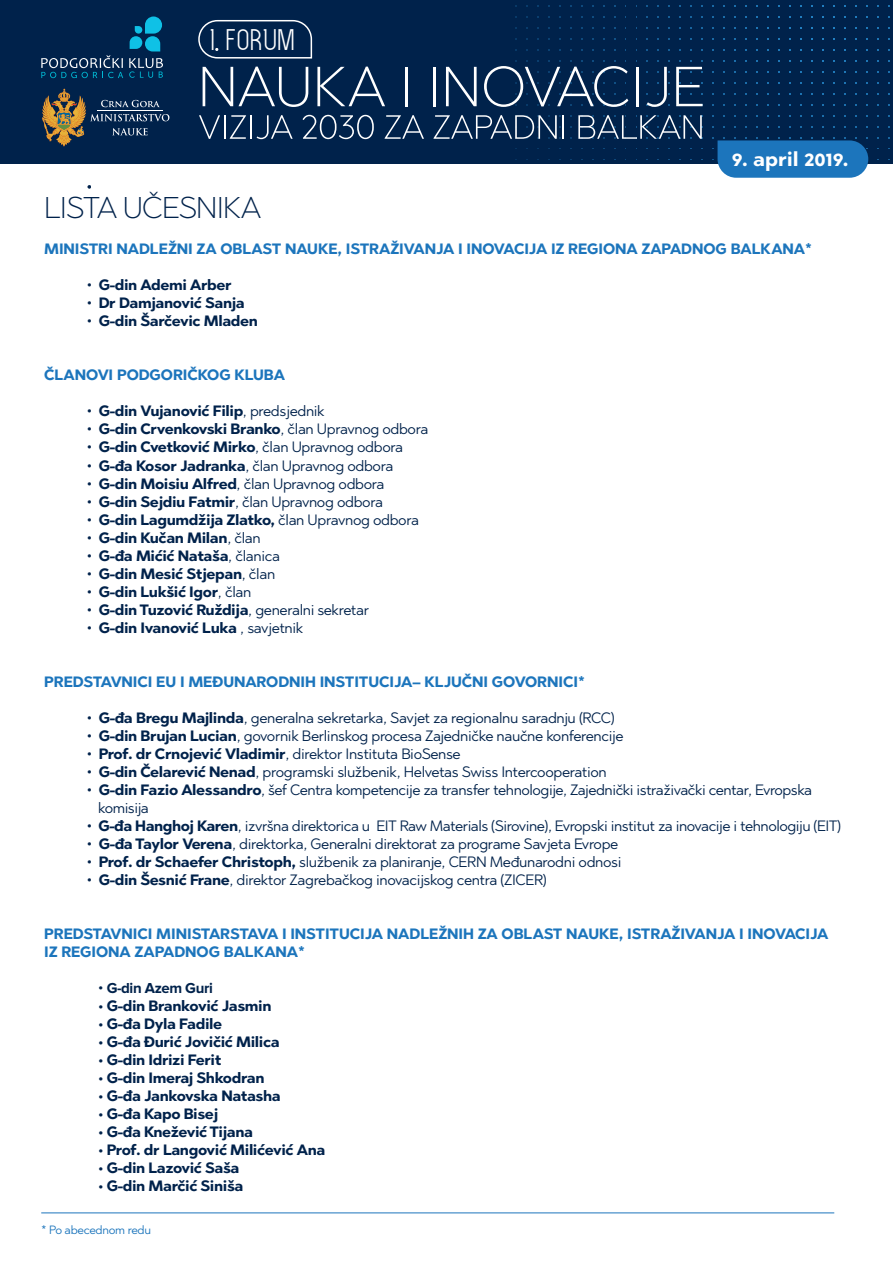
<style>
.page{position:relative;width:893px;height:1263px;background:#fff}
.page>*{position:absolute;margin:0;border:0;box-sizing:border-box;transform-origin:0 0}
.t1{font:300 30px "Abrade";letter-spacing:-.025em;color:#00224b}
.t2{font:28.35px "The Light Font";letter-spacing:-.05em;color:#fff}
.t3{font:700 20.25px "Abrade";color:#fff}
.t4{font:15px/18px "Abrade";letter-spacing:-.03em;color:#00224b}
.t5{font:700 15px "Abrade";letter-spacing:-.025em;color:#00224b}
.t6{font:700 15px/18px "Abrade";letter-spacing:-.005em;color:#1c75bc}
.t7{font:700 15px "Proxima Nova";letter-spacing:-.025em;color:#00224b}
.t8{font:15px "Proxima Nova";color:#00224b}
.t9{font:12px "Abrade";letter-spacing:-.025em;color:#1c75bc}
.s1{font-size:21.3px}
.s2{font-family:"Proxima Nova";font-weight:400}
.s3{font-weight:400}
.s4{font-family:"Proxima Nova"}
.s5{font-weight:700}
</style>
<div class="page">
<div style="left:0;top:0;width:893px;height:163px;background:#00224b"></div>
<svg style="left:198px;top:19px;width:115px;height:40px"></svg>
<svg style="left:713px;top:137px;width:157px;height:41px;background:#2271b2"></svg>
<svg style="left:41px;top:55px;width:82px;height:23px"></svg>
<svg style="left:130px;top:17px;width:32px;height:34px"></svg>
<svg style="left:129px;top:58px;width:34px;height:20px"></svg>
<svg style="left:42px;top:89px;width:127px;height:58px"></svg>
<hr style="left:97px;top:110px;width:66px;height:1px;background:#fff">
<svg style="left:203px;top:67px;width:105px;height:40px"></svg>
<svg style="left:317px;top:67px;width:68px;height:39px"></svg>
<hr style="left:405px;top:67px;width:3px;height:39px;background:#fff">
<hr style="left:433px;top:67px;width:3px;height:39px;background:#fff">
<svg style="left:446px;top:67px;width:31px;height:39px"></svg>
<svg style="left:484px;top:60px;width:110px;height:47px"></svg>
<svg style="left:594px;top:60px;width:34px;height:47px"></svg>
<hr style="left:636px;top:67px;width:3px;height:39px;background:#fff">
<svg style="left:647px;top:67px;width:23px;height:40px"></svg>
<svg style="left:676px;top:67px;width:27px;height:39px"></svg>
<svg style="left:199px;top:115px;width:47px;height:24px"></svg>
<hr style="left:250px;top:115px;width:2px;height:24px;background:#fff">
<svg style="left:257px;top:115px;width:36px;height:24px"></svg>
<svg style="left:303px;top:115px;width:71px;height:24px"></svg>
<svg style="left:385px;top:115px;width:39px;height:24px"></svg>
<svg style="left:434px;top:115px;width:130px;height:24px"></svg>
<svg style="left:578px;top:115px;width:79px;height:24px"></svg>
<svg style="left:658px;top:115px;width:45px;height:24px"></svg>
<hr style="left:41px;top:1212px;width:793px;height:1px;background:#1c75bc">
<h2 class="t2" style="left:209px;top:28px;width:88px">1<span class="s1">.</span> FORUM</h2>
<h3 class="t3" style="left:732px;top:145px;width:118px">9. april 2019.</h3>
<p class="t8" style="left:87px;top:180px;width:7px">•</p>
<h1 class="t1" style="left:44px;top:188px;width:218px">LISTA UČESNIKA</h1>
<p class="t6" style="left:44px;top:240px;width:769px">MINISTRI NADLEŽNI ZA OBLAST NAUKE, ISTRAŽIVANJA I INOVACIJA IZ REGIONA ZAPADNOG BALKANA*</p>
<p class="t5" style="left:87px;top:275px;width:146px"><span class="s2">•</span> G-din Ademi Arber</p>
<p class="t5" style="left:87px;top:293px;width:160px"><span class="s2">•</span> Dr Damjanović Sanja</p>
<p class="t5" style="left:87px;top:311px;width:173px"><span class="s2">•</span> G-din Šarčevic Mladen</p>
<p class="t6" style="left:44px;top:366px;width:242px">ČLANOVI PODGORIČKOG KLUBA</p>
<p class="t5" style="left:87px;top:401px;width:240px"><span class="s2">•</span> G-din Vujanović Filip<span class="s3">, predsjednik</span></p>
<p class="t5" style="left:87px;top:419px;width:343px"><span class="s2">•</span> G-din Crvenkovski Branko<span class="s3">, član Upravnog odbora</span></p>
<p class="t5" style="left:87px;top:437px;width:318px"><span class="s2">•</span> G-din Cvetković Mirko<span class="s3">, član Upravnog odbora</span></p>
<p class="t4" style="left:87px;top:456px;width:308px"><span class="s4">•</span> <span class="s5">G-đa Kosor Jadranka</span>, član Upravnog odbora</p>
<p class="t4" style="left:87px;top:474px;width:299px"><span class="s4">•</span> <span class="s5">G-din Moisiu Alfred</span>, član Upravnog odbora</p>
<p class="t4" style="left:87px;top:492px;width:298px"><span class="s4">•</span> <span class="s5">G-din Sejdiu Fatmir</span>, član Upravnog odbora</p>
<p class="t5" style="left:87px;top:509px;width:334px"><span class="s2">•</span> G-din Lagumdžija Zlatko, <span class="s3">član Upravnog odbora</span></p>
<p class="t5" style="left:87px;top:527px;width:176px"><span class="s2">•</span> G-din Kučan Milan<span class="s3">, član</span></p>
<p class="t5" style="left:87px;top:545px;width:195px"><span class="s2">•</span> G-đa Mićić Nataša<span class="s3">, članica</span></p>
<p class="t5" style="left:87px;top:563px;width:190px"><span class="s2">•</span> G-din Mesić Stjepan<span class="s3">, član</span></p>
<p class="t5" style="left:87px;top:581px;width:166px"><span class="s2">•</span> G-din Lukšić Igor<span class="s3">, član</span></p>
<p class="t5" style="left:87px;top:599px;width:284px"><span class="s2">•</span> G-din Tuzović Ruždija<span class="s3">, generalni sekretar</span></p>
<p class="t5" style="left:87px;top:617px;width:218px"><span class="s2">•</span> G-din Ivanović Luka <span class="s3">, savjetnik</span></p>
<p class="t6" style="left:44px;top:672px;width:542px">PREDSTAVNICI EU I MEĐUNARODNIH INSTITUCIJA– KLJUČNI GOVORNICI*</p>
<p class="t4" style="left:87px;top:708px;width:529px"><span class="s4">•</span> <span class="s5">G-đa Bregu Majlinda</span>, generalna sekretarka, Savjet za regionalnu saradnju (RCC)</p>
<p class="t4" style="left:87px;top:726px;width:538px"><span class="s4">•</span> <span class="s5">G-din Brujan Lucian</span>, govornik Berlinskog procesa Zajedničke naučne konferencije</p>
<p class="t4" style="left:87px;top:744px;width:375px"><span class="s4">•</span> <span class="s5">Prof. dr Crnojević Vladimir</span>, direktor Instituta BioSense</p>
<p class="t4" style="left:87px;top:762px;width:522px"><span class="s4">•</span> <span class="s5">G-din Čelarević Nenad</span>, programski službenik, Helvetas Swiss Intercooperation</p>
<p class="t4" style="left:98px;top:780px;width:716px;text-indent:-11px"><span class="s4">•</span> <span class="s5">G-din Fazio Alessandro</span>, šef Centra kompetencije za transfer tehnologije, Zajednički istraživački centar, Evropska komisija</p>
<p class="t4" style="left:87px;top:816px;width:756px"><span class="s4">•</span> <span class="s5">G-đa Hanghoj Karen</span>, izvršna direktorica u EIT Raw Materials (Sirovine), Evropski institut za inovacije i tehnologiju (EIT)</p>
<p class="t4" style="left:87px;top:834px;width:533px"><span class="s4">•</span> <span class="s5">G-đa Taylor Verena</span>, direktorka, Generalni direktorat za programe Savjeta Evrope</p>
<p class="t4" style="left:87px;top:852px;width:536px"><span class="s4">•</span> <span class="s5">Prof. dr Schaefer Christoph,</span> službenik za planiranje, CERN Međunarodni odnosi</p>
<p class="t4" style="left:87px;top:870px;width:462px"><span class="s4">•</span> <span class="s5">G-din Šesnić Frane</span>, direktor Zagrebačkog inovacijskog centra (ZICER)</p>
<p class="t6" style="left:44px;top:924px;width:786px">PREDSTAVNICI MINISTARSTAVA I INSTITUCIJA NADLEŽNIH ZA OBLAST NAUKE, ISTRAŽIVANJA I INOVACIJA<br>IZ REGIONA ZAPADNOG BALKANA*</p>
<p class="t7" style="left:98px;top:979px;width:116px"><span class="s3">•</span> G-din Azem Guri</p>
<p class="t5" style="left:98px;top:995px;width:175px">• G-din Branković Jasmin</p>
<p class="t5" style="left:98px;top:1013px;width:125px">• G-đa Dyla Fadile</p>
<p class="t5" style="left:98px;top:1031px;width:183px">• G-đa Đurić Jovičić Milica</p>
<p class="t5" style="left:98px;top:1049px;width:125px">• G-din Idrizi Ferit</p>
<p class="t5" style="left:98px;top:1067px;width:168px">• G-din Imeraj Shkodran</p>
<p class="t5" style="left:98px;top:1085px;width:184px">• G-đa Jankovska Natasha</p>
<p class="t5" style="left:98px;top:1103px;width:122px">• G-đa Kapo Bisej</p>
<p class="t5" style="left:98px;top:1121px;width:157px">• G-đa Knežević Tijana</p>
<p class="t5" style="left:98px;top:1139px;width:229px">• Prof. dr Langović Milićević Ana</p>
<p class="t5" style="left:98px;top:1157px;width:143px">• G-din Lazović Saša</p>
<p class="t5" style="left:98px;top:1175px;width:147px">• G-din Marčić Siniša</p>
<p class="t9" style="left:41px;top:1222px;width:111px">* Po abecednom redu</p>
</div>
